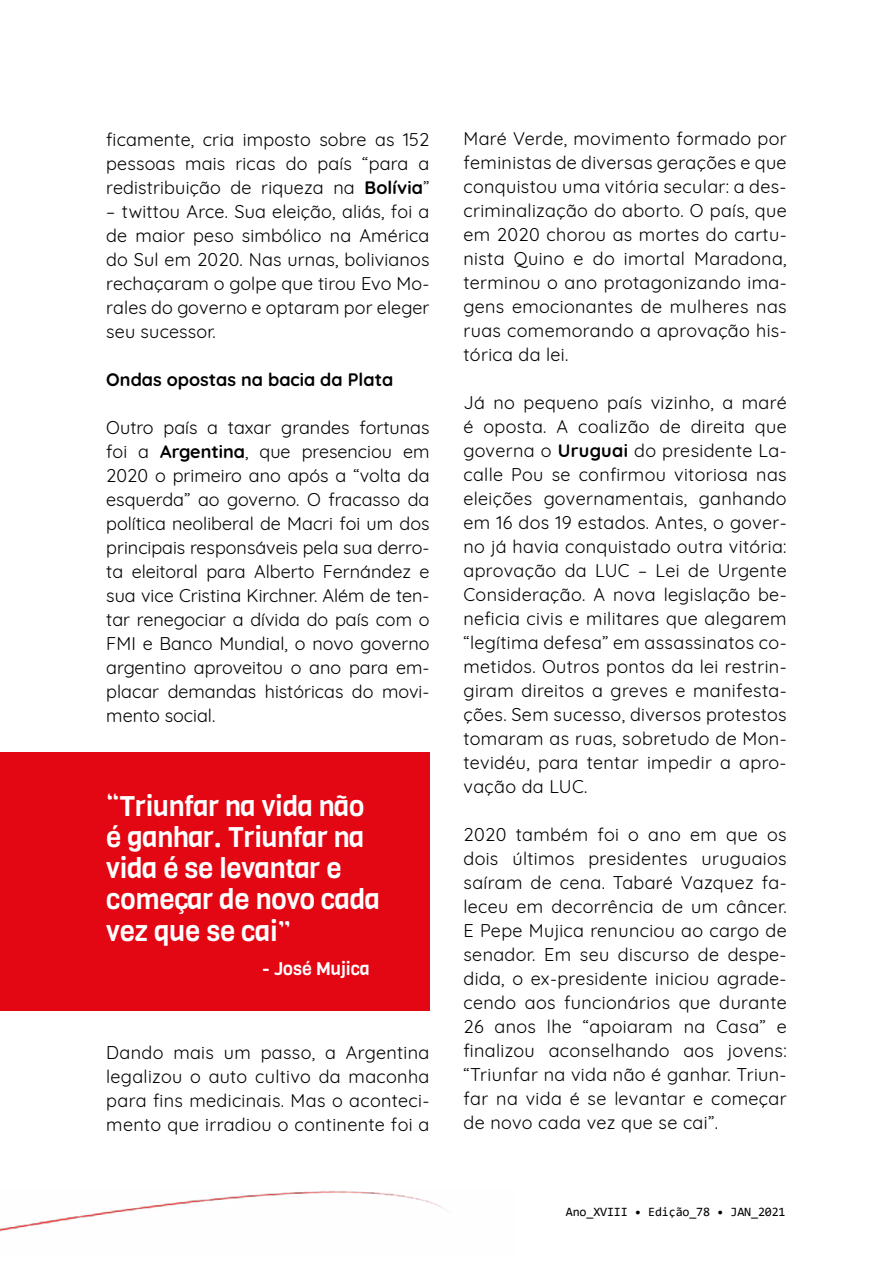
<style>
.page{position:relative;width:893px;height:1263px;background:#fff}
.page>*{position:absolute;margin:0;border:0;box-sizing:border-box;transform-origin:0 0}
.t1{font:27.9px/31.2px "Viga";letter-spacing:-.01em;color:#fff}
.t2{font:18px/24px "Quicksand";letter-spacing:.015em;color:#000;text-align:justify}
.t3{font:700 18px "Quicksand";color:#000}
.t4{font:18px "Viga";color:#fff}
.t5{font:12.75px "Consolas";letter-spacing:-.01em;color:#000}
.s1{font-weight:700}
</style>
<div class="page">
<img style="left:0;top:1190px;width:447px;height:42px">
<div style="left:0;top:753px;width:429px;height:257px;background:#e30613"></div>
<p class="t2" style="left:106px;top:125px;width:325px">ficamente, cria imposto sobre as 152 pessoas mais ricas do país “para a redistribuição de riqueza na <span class="s1">Bolívia</span>”</p>
<p class="t2" style="left:106px;top:197px;width:325px">– twittou Arce. Sua eleição, aliás, foi a de maior peso simbólico na América do Sul em 2020. Nas urnas, bolivianos rechaçaram o golpe que tirou Evo Mo&shy;rales do governo e optaram por eleger seu sucessor.</p>
<p class="t3" style="left:106px;top:364px;width:288px">Ondas opostas na bacia da Plata</p>
<p class="t2" style="left:106px;top:413px;width:325px">Outro país a taxar grandes fortunas foi a <span class="s1">Argentina</span>, que presenciou em 2020 o primeiro ano após a “volta da esquerda” ao governo. O fracasso da política neoliberal de Macri foi um dos principais responsáveis pela sua derro&shy;ta eleitoral para Alberto Fernández e sua vice Cristina Kirchner. Além de ten&shy;tar renegociar a dívida do país com o FMI e Banco Mundial, o novo governo argentino aproveitou o ano para em&shy;placar demandas históricas do movi&shy;mento social.</p>
<h1 class="t1" style="left:106px;top:790px;width:275px">“Triunfar na vida não é ganhar. Triunfar na vida é se levantar e começar de novo cada vez que se cai”</h1>
<p class="t4" style="left:262px;top:956px;width:109px">- José Mujica</p>
<p class="t2" style="left:106px;top:1038px;width:325px">Dando mais um passo, a Argentina legalizou o auto cultivo da maconha para fins medicinais. Mas o aconteci&shy;mento que irradiou o continente foi a</p>
<p class="t2" style="left:463px;top:125px;width:325px">Maré Verde, movimento formado por feministas de diversas gerações e que conquistou uma vitória secular: a des&shy;criminalização do aborto. O país, que em 2020 chorou as mortes do cartu&shy;nista Quino e do imortal Maradona, terminou o ano protagonizando ima&shy;gens emocionantes de mulheres nas ruas comemorando a aprovação his&shy;tórica da lei.</p>
<p class="t2" style="left:463px;top:389px;width:325px">Já no pequeno país vizinho, a maré é oposta. A coalizão de direita que governa o <span class="s1">Uruguai</span> do presidente La&shy;calle Pou se confirmou vitoriosa nas eleições governamentais, ganhando em 16 dos 19 estados. Antes, o gover&shy;no já havia conquistado outra vitória: aprovação da LUC – Lei de Urgente Consideração. A nova legislação be&shy;neficia civis e militares que alegarem “legítima defesa” em assassinatos co&shy;metidos. Outros pontos da lei restrin&shy;giram direitos a greves e manifesta&shy;ções. Sem sucesso, diversos protestos tomaram as ruas, sobretudo de Mon&shy;tevidéu, para tentar impedir a apro&shy;vação da LUC.</p>
<p class="t2" style="left:463px;top:821px;width:325px">2020 também foi o ano em que os dois últimos presidentes uruguaios saíram de cena. Tabaré Vazquez fa&shy;leceu em decorrência de um câncer.<br>E Pepe Mujica renunciou ao cargo de senador. Em seu discurso de despe&shy;dida, o ex-presidente iniciou agrade&shy;cendo aos funcionários que durante 26 anos lhe “apoiaram na Casa” e finalizou aconselhando aos jovens: “Triunfar na vida não é ganhar. Triun&shy;far na vida é se levantar e começar de novo cada vez que se cai”.</p>
<p class="t5" style="left:566px;top:1203px;width:221px">Ano_XVIII • Edição_78 • JAN_2021</p>
</div>
